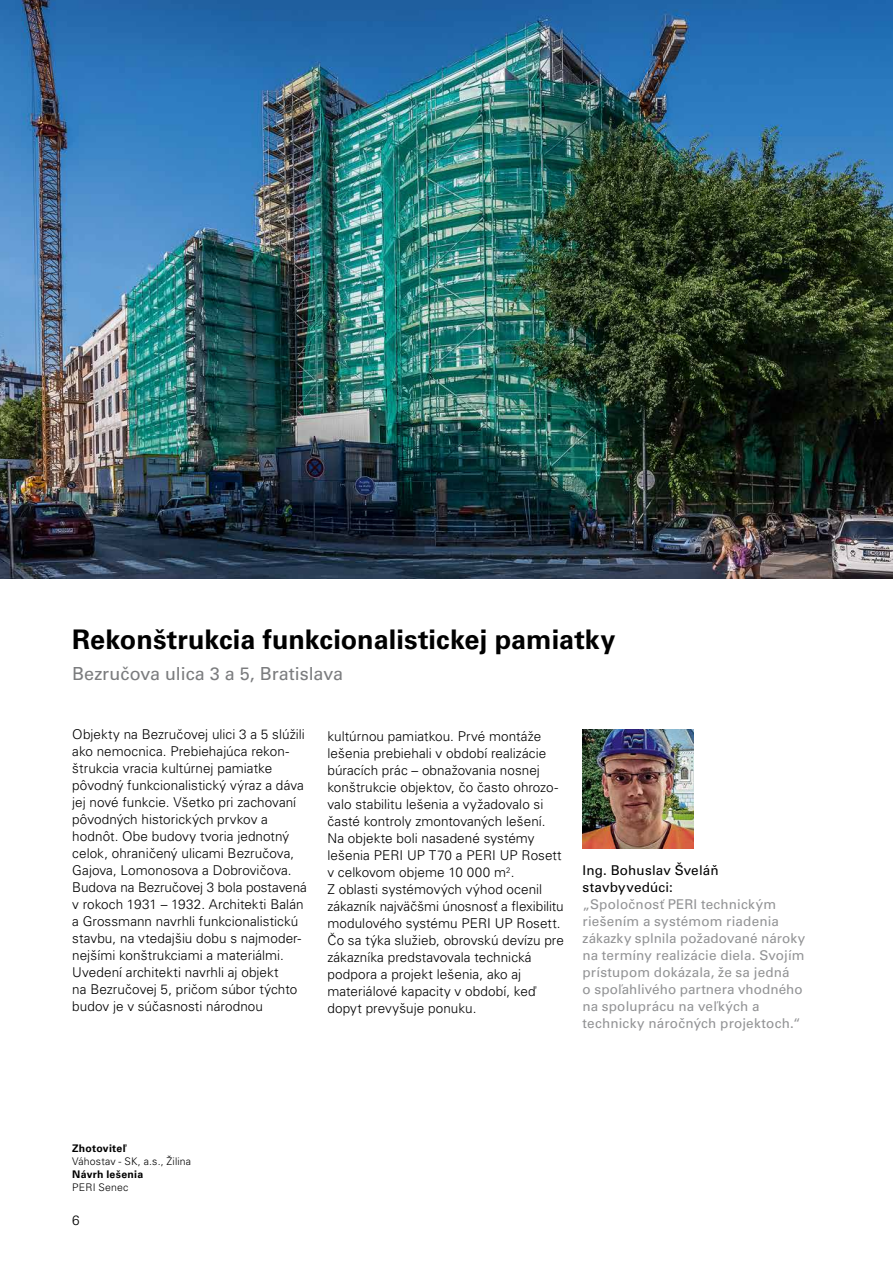
<style>
.page{position:relative;width:893px;height:1263px;background:#fff}
.page>*{position:absolute;margin:0;border:0;box-sizing:border-box;transform-origin:0 0}
.t1{font:700 27px "Univers LT Pro";color:#000}
.t2{font:18px "Univers LTCYR 55 Roman";letter-spacing:-.005em;color:#7b7c7e}
.t3{font:300 13.5px/17px "Univers LT Pro";letter-spacing:.005em;color:#000}
.t4{font:13.5px/17px "Univers LTCYR 55 Roman";letter-spacing:.01em;color:#929395}
.t5{font:13.5px/17px "Univers LTCYR 55 Roman";letter-spacing:.01em;color:#000}
.t6{font:300 10.5px "Univers LT Pro";letter-spacing:.015em;color:#000}
.t7{font:700 10.5px "Univers LT Pro";letter-spacing:.025em;color:#000}
</style>
<div class="page">
<img style="left:583px;top:729px;width:110px;height:119px">
<img style="left:0;top:0;width:893px;height:578px">
<h1 class="t1" style="left:72px;top:623px;width:545px">Rekonštrukcia funkcionalistickej pamiatky</h1>
<h2 class="t2" style="left:72px;top:661px;width:272px">Bezručova ulica 3 a 5, Bratislava</h2>
<p class="t3" style="left:72px;top:726px;width:236px">Objekty na Bezručovej ulici 3 a 5 slúžili ako nemocnica. Prebiehajúca rekon&shy;štrukcia vracia kultúrnej pamiatke pôvodný funkcionalistický výraz a dáva jej nové funkcie. Všetko pri zachovaní pôvodných historických prvkov a hodnôt. Obe budovy tvoria jednotný celok, ohraničený ulicami Bezručova, Gajova, Lomonosova a Dobrovičova.<br>Budova na Bezručovej 3 bola postavená v rokoch 1931 – 1932. Architekti Balán a Grossmann navrhli funkcionalistickú stavbu, na vtedajšiu dobu s najmoder&shy;nejšími konštrukciami a materiálmi.<br>Uvedení architekti navrhli aj objekt<br>na Bezručovej 5, pričom súbor týchto budov je v súčasnosti národnou</p>
<p class="t3" style="left:327px;top:728px;width:238px">kultúrnou pamiatkou. Prvé montáže lešenia prebiehali v období realizácie búracích prác – obnažovania nosnej konštrukcie objektov, čo často ohrozo&shy;valo stabilitu lešenia a vyžadovalo si časté kontroly zmontovaných lešení.<br>Na objekte boli nasadené systémy lešenia PERI UP T70 a PERI UP Rosett v celkovom objeme 10 000 m<sup>2</sup>.<br>Z oblasti systémových výhod ocenil zákazník najväčšmi únosnosť a flexibilitu modulového systému PERI UP Rosett.<br>Čo sa týka služieb, obrovskú devízu pre zákazníka predstavovala technická podpora a projekt lešenia, ako aj materiálové kapacity v období, keď dopyt prevyšuje ponuku.</p>
<p class="t5" style="left:583px;top:861px;width:138px">Ing. Bohuslav Šveláň stavbyvedúci:</p>
<p class="t4" style="left:583px;top:895px;width:224px">„Spoločnosť PERI technickým riešením a systémom riadenia zákazky splnila požadované nároky na termíny realizácie diela. Svojím prístupom dokázala, že sa jedná<br>o spoľahlivého partnera vhodného na spoluprácu na veľkých a technicky náročných projektoch.“</p>
<p class="t7" style="left:72px;top:1142px;width:55px">Zhotoviteľ</p>
<p class="t6" style="left:72px;top:1155px;width:120px">Váhostav - SK, a.s., Žilina</p>
<p class="t7" style="left:72px;top:1168px;width:72px">Návrh lešenia</p>
<p class="t6" style="left:72px;top:1181px;width:58px">PERI Senec</p>
<p class="t3" style="left:72px;top:1212px;width:9px">6</p>
</div>
